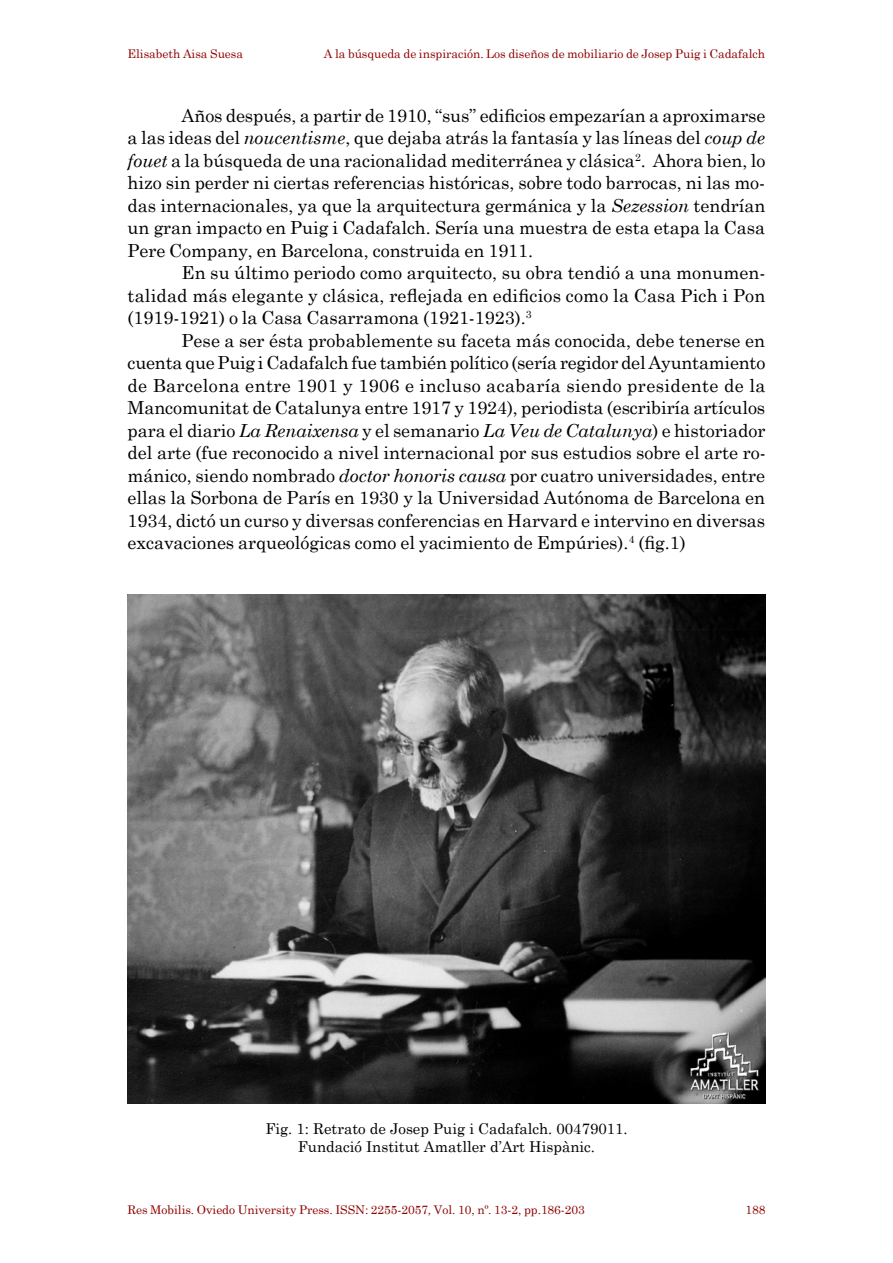
<style>
.page{position:relative;width:893px;height:1263px;background:#fff}
.page>*{position:absolute;margin:0;border:0;box-sizing:border-box;transform-origin:0 0}
.t1{font:18px/22.5px "Century Schoolbook";letter-spacing:-.005em;color:#000;text-align:justify}
.t2{font:15px/18px "Century Schoolbook";color:#000;text-align:center}
.t3{font:12px "Century Schoolbook";letter-spacing:-.005em;color:#8e0000}
.s1{font-style:italic}
</style>
<div class="page">
<img style="left:127px;top:594px;width:638px;height:509px">
<p class="t3" style="left:128px;top:46px;width:117px">Elisabeth Aisa Suesa</p>
<p class="t3" style="left:324px;top:46px;width:443px">A la búsqueda de inspiración. Los diseños de mobiliario de Josep Puig i Cadafalch</p>
<p class="t1" style="left:128px;top:103px;width:639px;text-indent:54px">Años después, a partir de 1910, “sus” edificios empezarían a aproximarse a las ideas del <span class="s1">noucentisme</span>, que dejaba atrás la fantasía y las líneas del <span class="s1">coup de fouet</span> a la búsqueda de una racionalidad mediterránea y clásica<sup>2</sup>. Ahora bien, lo hizo sin perder ni ciertas referencias históricas, sobre todo barrocas, ni las mo&shy;das internacionales, ya que la arquitectura germánica y la <span class="s1">Sezession</span> tendrían un gran impacto en Puig i Cadafalch. Sería una muestra de esta etapa la Casa Pere Company, en Barcelona, construida en 1911.</p>
<p class="t1" style="left:128px;top:261px;width:639px;text-indent:54px">En su último periodo como arquitecto, su obra tendió a una monumen&shy;talidad más elegante y clásica, reflejada en edificios como la Casa Pich i Pon (1919-1921) o la Casa Casarramona (1921-1923).<sup>3</sup></p>
<p class="t1" style="left:128px;top:328px;width:640px;text-indent:54px">Pese a ser ésta probablemente su faceta más conocida, debe tenerse en cuenta que Puig i Cadafalch fue también político (sería regidor del Ayuntamiento de Barcelona entre 1901 y 1906 e incluso acabaría siendo presidente de la Mancomunitat de Catalunya entre 1917 y 1924), periodista (escribiría artículos para el diario <span class="s1">La Renaixensa</span> y el semanario <span class="s1">La Veu de Catalunya</span>) e historiador del arte (fue reconocido a nivel internacional por sus estudios sobre el arte ro&shy;mánico, siendo nombrado <span class="s1">doctor honoris causa</span> por cuatro universidades, entre ellas la Sorbona de París en 1930 y la Universidad Autónoma de Barcelona en 1934, dictó un curso y diversas conferencias en Harvard e intervino en diversas excavaciones arqueológicas como el yacimiento de Empúries).<sup>4</sup> (fig.1)</p>
<p class="t2" style="left:265px;top:1119px;width:364px">Fig. 1: Retrato de Josep Puig i Cadafalch. 00479011.<br>Fundació Institut Amatller d’Art Hispànic.</p>
<p class="t3" style="left:128px;top:1202px;width:459px">Res Mobilis. Oviedo University Press. ISSN: 2255-2057, Vol. 10, nº. 13-2, pp.186-203</p>
<p class="t3" style="left:745px;top:1202px;width:21px">188</p>
</div>
